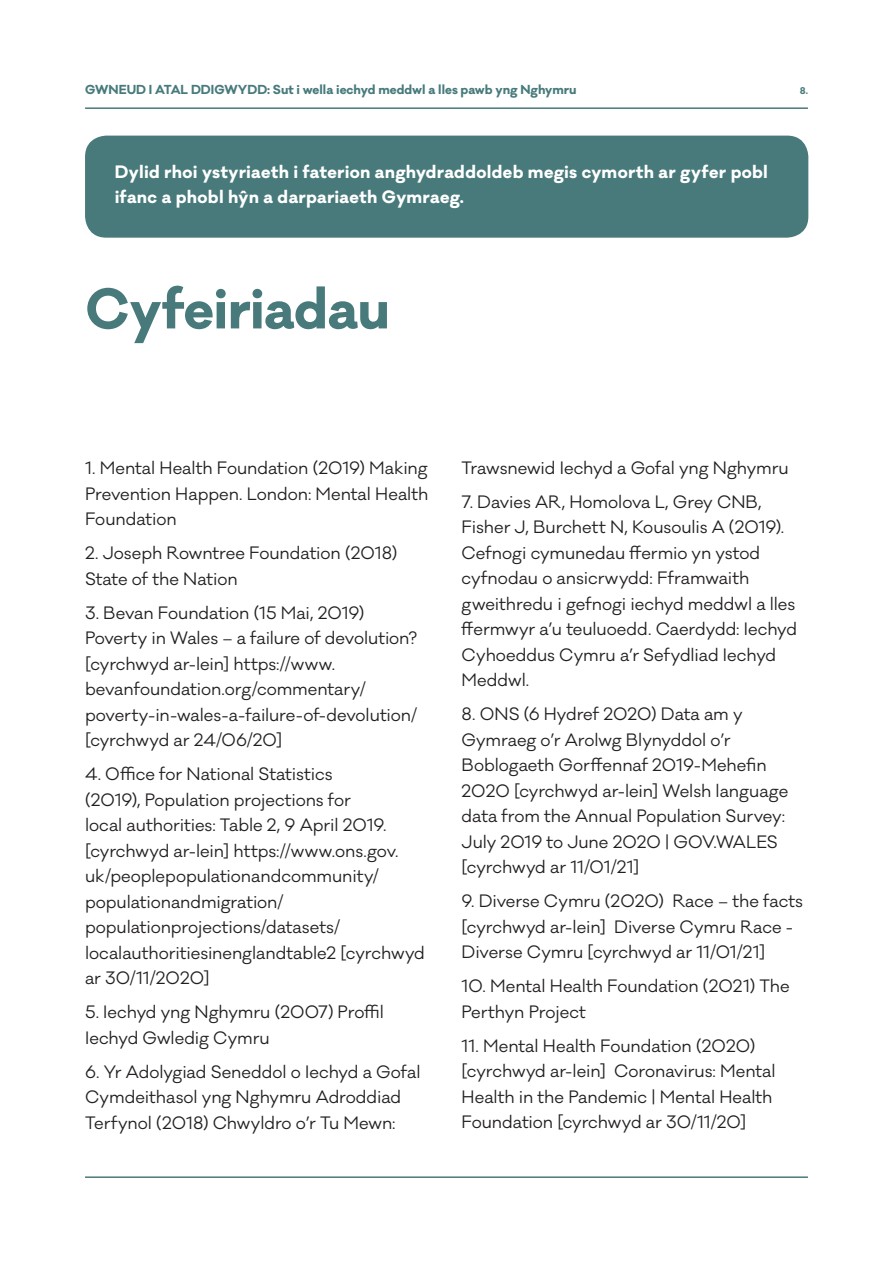
<style>
.page{position:relative;width:893px;height:1263px;background:#fff}
.page>*{position:absolute;margin:0;border:0;box-sizing:border-box;transform-origin:0 0}
.t1{font:700 52.5px "Galano Classic";letter-spacing:-.015em;color:#487a7b}
.t2{font:16.5px/25.5px "Galano Classic";letter-spacing:-.005em;color:#231f20}
.t3{font:700 16.5px/25.5px "Galano Classic";letter-spacing:.02em;color:#fff}
.t4{font:700 12px "Galano Classic";color:#487a7b}
.t5{font:700 9px "Galano Classic";color:#487a7b}
</style>
<div class="page">
<hr style="left:85px;top:107px;width:723px;height:2px;background:#487a7b">
<hr style="left:85px;top:1176px;width:723px;height:2px;background:#487a7b">
<div style="left:85px;top:136px;width:723px;height:102px;background:#487a7b;border-radius:21px"></div>
<p class="t4" style="left:85px;top:81px;width:493px">GWNEUD I ATAL DDIGWYDD: Sut i wella iechyd meddwl a lles pawb yng Nghymru</p>
<p class="t5" style="left:800px;top:85px;width:10px">8.</p>
<p class="t3" style="left:115px;top:159px;width:655px">Dylid rhoi ystyriaeth i faterion anghydraddoldeb megis cymorth ar gyfer pobl ifanc a phobl hŷn a darpariaeth Gymraeg.</p>
<h1 class="t1" style="left:85px;top:273px;width:306px">Cyfeiriadau</h1>
<p class="t2" style="left:85px;top:455px;width:345px;text-align:justify">1. Mental Health Foundation (2019) Making Prevention Happen. London: Mental Health Foundation</p>
<p class="t2" style="left:85px;top:540px;width:314px">2. Joseph Rowntree Foundation (2018)<br>State of the Nation</p>
<p class="t2" style="left:85px;top:600px;width:334px">3. Bevan Foundation (15 Mai, 2019)<br>Poverty in Wales – a failure of devolution? [cyrchwyd ar-lein] https://www. bevanfoundation.org/commentary/ poverty-in-wales-a-failure-of-devolution/ [cyrchwyd ar 24/06/20]</p>
<p class="t2" style="left:85px;top:761px;width:341px">4. Office for National Statistics<br>(2019), Population projections for<br>local authorities: Table 2, 9 April 2019. [cyrchwyd ar-lein] https://www.ons.gov. uk/peoplepopulationandcommunity/ populationandmigration/ populationprojections/datasets/ localauthoritiesinenglandtable2 [cyrchwyd ar 30/11/2020]</p>
<p class="t2" style="left:85px;top:999px;width:300px">5. Iechyd yng Nghymru (2007) Proffil<br>Iechyd Gwledig Cymru</p>
<p class="t2" style="left:85px;top:1059px;width:337px">6. Yr Adolygiad Seneddol o Iechyd a Gofal<br>Cymdeithasol yng Nghymru Adroddiad<br>Terfynol (2018) Chwyldro o’r Tu Mewn:</p>
<p class="t2" style="left:462px;top:455px;width:329px">Trawsnewid Iechyd a Gofal yng Nghymru</p>
<p class="t2" style="left:462px;top:489px;width:337px">7. Davies AR, Homolova L, Grey CNB, Fisher J, Burchett N, Kousoulis A (2019).<br>Cefnogi cymunedau ffermio yn ystod cyfnodau o ansicrwydd: Fframwaith gweithredu i gefnogi iechyd meddwl a lles ffermwyr a’u teuluoedd. Caerdydd: Iechyd Cyhoeddus Cymru a’r Sefydliad Iechyd Meddwl.</p>
<p class="t2" style="left:462px;top:702px;width:328px">8. ONS (6 Hydref 2020) Data am y Gymraeg o’r Arolwg Blynyddol o’r Boblogaeth Gorffennaf 2019-Mehefin 2020 [cyrchwyd ar-lein] Welsh language data from the Annual Population Survey:<br>July 2019 to June 2020 | GOV.WALES [cyrchwyd ar 11/01/21]</p>
<p class="t2" style="left:462px;top:889px;width:343px">9. Diverse Cymru (2020) Race – the facts [cyrchwyd ar-lein] Diverse Cymru Race -<br>Diverse Cymru [cyrchwyd ar 11/01/21]</p>
<p class="t2" style="left:462px;top:974px;width:330px">10. Mental Health Foundation (2021) The<br>Perthyn Project</p>
<p class="t2" style="left:462px;top:1033px;width:316px">11. Mental Health Foundation (2020) [cyrchwyd ar-lein] Coronavirus: Mental Health in the Pandemic | Mental Health Foundation [cyrchwyd ar 30/11/20]</p>
</div>
